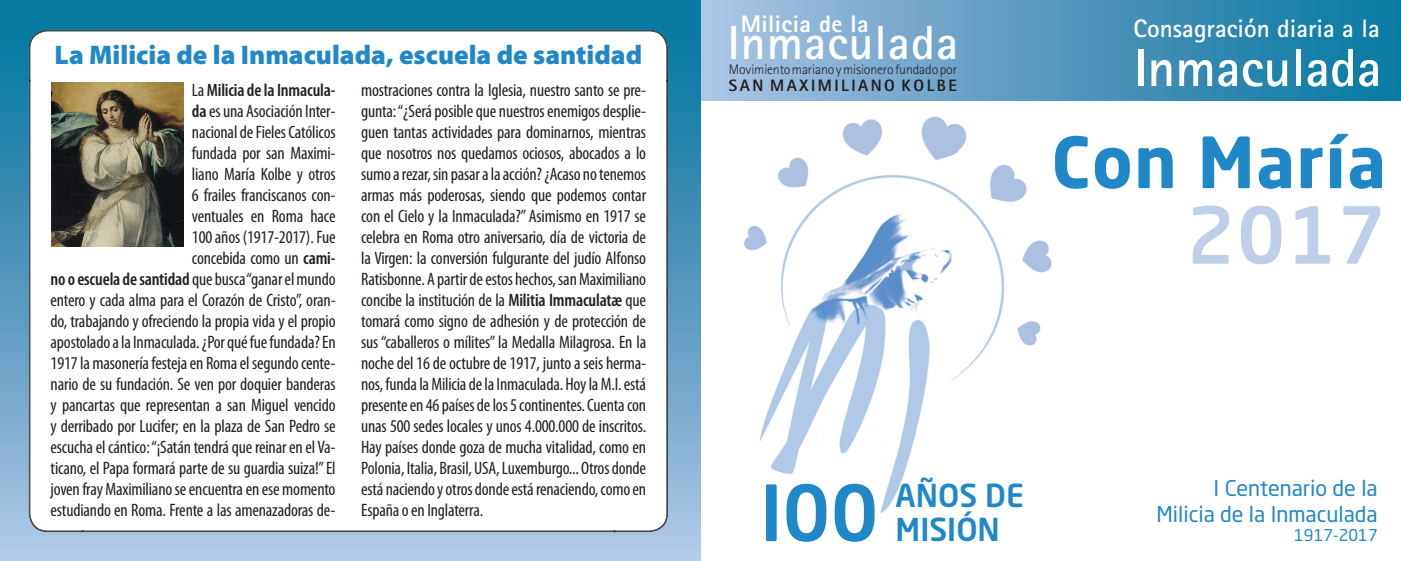
<style>
.page{position:relative;width:1401px;height:561px;background:#fff}
.page>*{position:absolute;margin:0;border:0;box-sizing:border-box;transform-origin:0 0}
.t1{font:500 77.4px "Neo Sans Std";color:#bfcee9}
.t2{font:500 76.35px "Neo Sans Std";color:#2088c9}
.t3{font:700 69.6px "Neo Sans Std";letter-spacing:.02em;color:#2088c9}
.t4{font:700 53.55px "Rotis Sans Serif";color:#fff}
.t5{font:700 48px "Rotis Sans Serif";letter-spacing:.02em;color:#fff}
.t6{font:500 31.35px "Neo Sans Std";color:#2088c9}
.t7{font:900 27px "Myriad Pro";color:#2088c9}
.t8{font:700 25.2px "Rotis Sans Serif";color:#fff}
.t9{font:800 24px "Rotis Sans Serif";letter-spacing:.02em;color:#fff}
.t10{font:21.6px/25.8px "Neo Sans Std";color:#2088c9;text-align:right}
.t11{font:condensed 18px/21px "Myriad Pro";letter-spacing:-.01em;color:#231f20;text-align:right}
.t12{font:800 16.5px "Rotis Sans Serif";letter-spacing:.15em;color:#231f20}
.t13{font:16.2px "Neo Sans Std";color:#2088c9}
.t14{font:300 13.8px "Rotis Sans Serif";letter-spacing:-.01em;color:#231f20}
.s1{font-weight:600}
</style>
<div class="page">
<img style="left:722px;top:100px;width:379px;height:414px">
<svg style="left:0;top:0;width:701px;height:561px;background:#589dc1"></svg>
<div style="left:701px;top:0;width:699px;height:100px;background:linear-gradient(to right,#aac1e2,#05749f)"></div>
<svg style="left:83px;top:81px;width:530px;height:448px"></svg>
<img style="left:29px;top:30px;width:639px;height:50px">
<img style="left:29px;top:80px;width:53px;height:452px">
<img style="left:615px;top:80px;width:53px;height:452px">
<img style="left:82px;top:529px;width:533px;height:3px">
<img style="left:30px;top:31px;width:637px;height:50px">
<img style="left:30px;top:80px;width:53px;height:451px">
<img style="left:613px;top:80px;width:54px;height:451px">
<img style="left:51px;top:83px;width:132px;height:164px">
<h3 class="t7" style="left:55px;top:45px;width:589px">La Milicia de la Inmaculada, escuela de santidad</h3>
<p class="t11" style="left:51px;top:81px;width:287px">La <span class="s1">Milicia de la Inmacula-<br>da</span> es una Asociación Inter-<br>nacional de Fieles Católicos<br>fundada por san Maximi-<br>liano María Kolbe y otros<br>6 frailes franciscanos con-<br>ventuales en Roma hace<br>100 años (1917-2017). Fue<br>concebida como un <span class="s1">cami-<br>no o escuela de santidad</span> que busca “ganar el mundo entero y cada alma para el Corazón de Cristo”, oran&shy;do, trabajando y ofreciendo la propia vida y el propio apostolado a la Inmaculada. ¿Por qué fue fundada? En 1917 la masonería festeja en Roma el segundo cente&shy;nario de su fundación. Se ven por doquier banderas y pancartas que representan a san Miguel vencido y derribado por Lucifer; en la plaza de San Pedro se escucha el cántico: “¡Satán tendrá que reinar en el Va&shy;ticano, el Papa formará parte de su guardia suiza!” El joven fray Maximiliano se encuentra en ese momento estudiando en Roma. Frente a las amenazadoras de-</p>
<p class="t11" style="left:361px;top:81px;width:286px;text-align:justify">mostraciones contra la Iglesia, nuestro santo se pre&shy;gunta: “¿Será posible que nuestros enemigos desplie&shy;guen tantas actividades para dominarnos, mientras que nosotros nos quedamos ociosos, abocados a lo sumo a rezar, sin pasar a la acción? ¿Acaso no tenemos armas más poderosas, siendo que podemos contar con el Cielo y la Inmaculada?” Asimismo en 1917 se celebra en Roma otro aniversario, día de victoria de la Virgen: la conversión fulgurante del judío Alfonso Ratisbonne. A partir de estos hechos, san Maximiliano concibe la institución de la <span class="s1">Militia Immaculatæ</span> que tomará como signo de adhesión y de protección de sus “caballeros o mílites” la Medalla Milagrosa. En la noche del 16 de octubre de 1917, junto a seis herma&shy;nos, funda la Milicia de la Inmaculada. Hoy la M.I. está presente en 46 países de los 5 continentes. Cuenta con unas 500 sedes locales y unos 4.000.000 de inscritos.<br>Hay países donde goza de mucha vitalidad, como en Polonia, Italia, Brasil, USA, Luxemburgo... Otros donde está naciendo y otros donde está renaciendo, como en España o en Inglaterra.</p>
<h3 class="t9" style="left:740px;top:15px;width:129px">Milicia de la</h3>
<h3 class="t5" style="left:727px;top:25px;width:232px">Inmaculada</h3>
<p class="t14" style="left:728px;top:65px;width:230px">Movimiento mariano y misionero fundado por</p>
<p class="t12" style="left:728px;top:80px;width:230px">SAN MAXIMILIANO KOLBE</p>
<h3 class="t8" style="left:1133px;top:19px;width:248px">Consagración diaria a la</h3>
<h3 class="t4" style="left:1133px;top:49px;width:249px">Inmaculada</h3>
<h3 class="t3" style="left:1051px;top:134px;width:336px">Con María</h3>
<h1 class="t1" style="left:1186px;top:203px;width:201px">2017</h1>
<h2 class="t2" style="left:760px;top:481px;width:120px">I00</h2>
<h3 class="t6" style="left:895px;top:482px;width:130px">AÑOS DE</h3>
<h3 class="t6" style="left:895px;top:516px;width:106px">MISIÓN</h3>
<p class="t10" style="left:1156px;top:477px;width:223px">I Centenario de la<br>Milicia de la Inmaculada</p>
<p class="t13" style="left:1294px;top:529px;width:85px">1917-2017</p>
</div>
